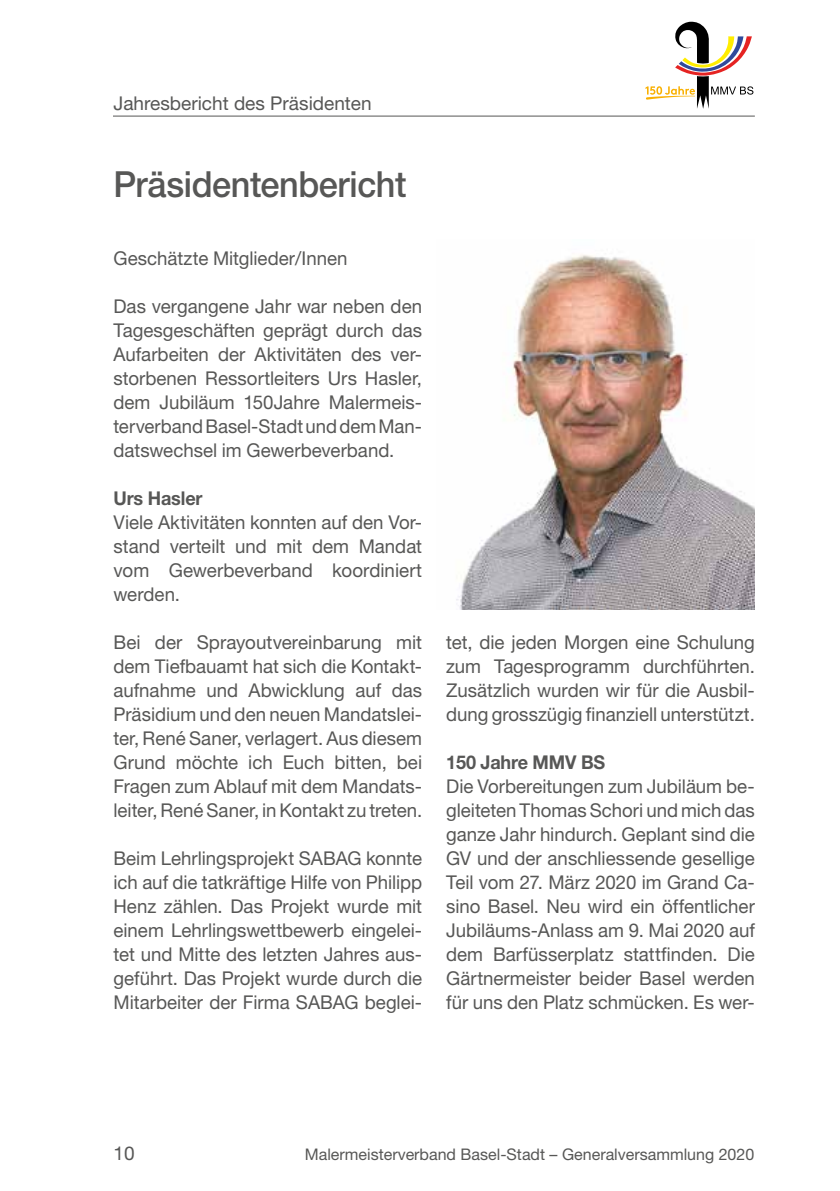
<style>
.page{position:relative;width:840px;height:1191px;background:#fff}
.page>*{position:absolute;margin:0;border:0;box-sizing:border-box;transform-origin:0 0}
.t1{font:500 36px "Helvetica Neue";letter-spacing:-.01em;color:#575756;scale:.95 1}
.t2{font:19px/24px "Helvetica Neue";color:#575756;text-align:justify}
.t3{font:700 19px "Helvetica Neue";letter-spacing:-.01em;color:#575756;scale:.95 1}
.t4{font:16px "Helvetica Neue";color:#575756}
</style>
<div class="page">
<hr style="left:113px;top:116px;width:641px;height:1px;background:#575756">
<svg style="left:645px;top:22px;width:108px;height:87px"></svg>
<img style="left:456px;top:254px;width:298px;height:355px">
<p class="t2" style="left:113px;top:91px;width:259px">Jahresbericht des Präsidenten</p>
<h1 class="t1" style="left:113px;top:163px;width:310px">Präsidentenbericht</h1>
<p class="t2" style="left:113px;top:246px;width:235px">Geschätzte Mitglieder/Innen</p>
<p class="t2" style="left:113px;top:294px;width:310px">Das vergangene Jahr war neben den Tagesgeschäften geprägt durch das Aufarbeiten der Aktivitäten des ver&shy;storbenen Ressortleiters Urs Hasler, dem Jubiläum 150Jahre Malermeis&shy;terverband Basel-Stadt und dem Man&shy;datswechsel im Gewerbeverband.</p>
<p class="t3" style="left:113px;top:486px;width:95px">Urs Hasler</p>
<p class="t2" style="left:113px;top:510px;width:310px">Viele Aktivitäten konnten auf den Vor&shy;stand verteilt und mit dem Mandat vom Gewerbeverband koordiniert werden.</p>
<p class="t2" style="left:113px;top:630px;width:310px">Bei der Sprayoutvereinbarung mit dem Tiefbauamt hat sich die Kontakt&shy;aufnahme und Abwicklung auf das Präsidium und den neuen Mandatslei&shy;ter, René Saner, verlagert. Aus diesem Grund möchte ich Euch bitten, bei Fragen zum Ablauf mit dem Mandats&shy;leiter, René Saner, in Kontakt zu treten.</p>
<p class="t2" style="left:113px;top:846px;width:310px">Beim Lehrlingsprojekt SABAG konnte ich auf die tatkräftige Hilfe von Philipp Henz zählen. Das Projekt wurde mit einem Lehrlingswettbewerb eingelei&shy;tet und Mitte des letzten Jahres aus&shy;geführt. Das Projekt wurde durch die Mitarbeiter der Firma SABAG beglei-</p>
<p class="t2" style="left:446px;top:630px;width:310px">tet, die jeden Morgen eine Schulung zum Tagesprogramm durchführten.<br>Zusätzlich wurden wir für die Ausbil&shy;dung grosszügig finanziell unterstützt.</p>
<p class="t3" style="left:446px;top:750px;width:169px">150 Jahre MMV BS</p>
<p class="t2" style="left:446px;top:774px;width:310px">Die Vorbereitungen zum Jubiläum be&shy;gleiteten Thomas Schori und mich das ganze Jahr hindurch. Geplant sind die GV und der anschliessende gesellige Teil vom 27. März 2020 im Grand Ca&shy;sino Basel. Neu wird ein öffentlicher Jubiläums-Anlass am 9. Mai 2020 auf dem Barfüsserplatz stattfinden. Die Gärtnermeister beider Basel werden für uns den Platz schmücken. Es wer-</p>
<p class="t2" style="left:113px;top:1141px;width:23px">10</p>
<p class="t4" style="left:305px;top:1144px;width:450px">Malermeisterverband Basel-Stadt – Generalversammlung 2020</p>
</div>
